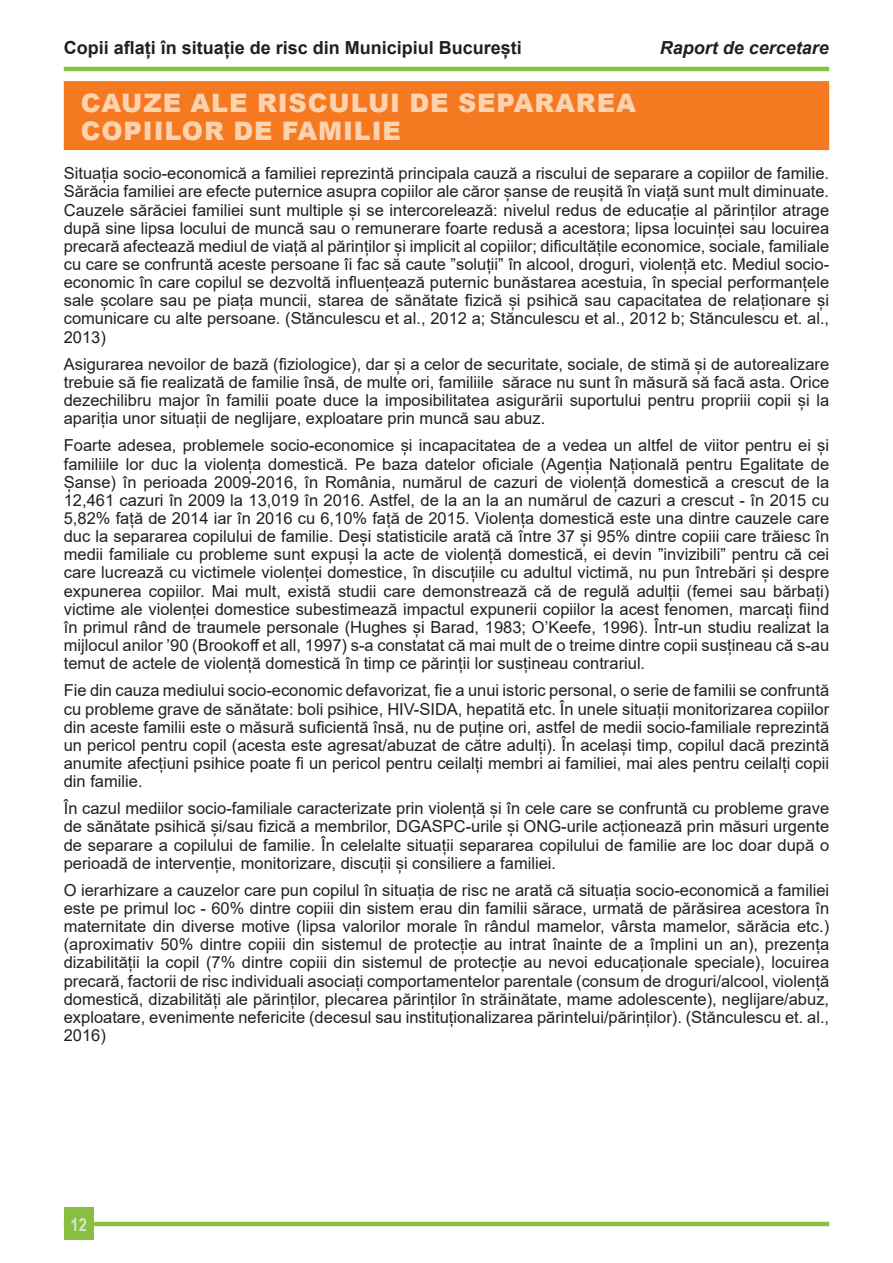
<style>
.page{position:relative;width:893px;height:1263px;background:#fff}
.page>*{position:absolute;margin:0;border:0;box-sizing:border-box;transform-origin:0 0}
.TITLU_2_RINDURI{font:900 25.5px/28px "Arial";letter-spacing:.035em;color:#fcd2af}
.t1{font:700 18px "Arial";color:#231f20}
.t2{font:italic 700 18px "Arial";color:#231f20}
.t3{font:700 18px "Arial Narrow";color:#d1e8cc}
.t4{font:16.5px/18.1px "Arial";color:#231f20;text-align:justify}
</style>
<div class="page">
<hr style="left:64px;top:1222px;width:765px;height:4px;background:#8abf3f">
<div style="left:64px;top:1208px;width:30px;height:32px;background:#89bf40"></div>
<hr style="left:64px;top:67px;width:765px;height:4px;background:#8abf3f">
<div style="left:64px;top:81px;width:765px;height:69px;background:#f47921"></div>
<p class="t1" style="left:64px;top:35px;width:460px">Copii aflați în situație de risc din Municipiul București</p>
<p class="t2" style="left:660px;top:36px;width:171px">Raport de cercetare</p>
<p class="TITLU_2_RINDURI" style="left:81px;top:88px;width:557px">CAUZE ALE RISCULUI DE SEPARAREA<br>COPIILOR DE FAMILIE</p>
<p class="t4" style="left:64px;top:164px;width:767px">Situația socio-economică a familiei reprezintă principala cauză a riscului de separare a copiilor de familie.<br>Sărăcia familiei are efecte puternice asupra copiilor ale căror șanse de reușită în viață sunt mult diminuate.<br>Cauzele sărăciei familiei sunt multiple și se intercorelează: nivelul redus de educație al părinților atrage după sine lipsa locului de muncă sau o remunerare foarte redusă a acestora; lipsa locuinței sau locuirea precară afectează mediul de viață al părinților și implicit al copiilor; dificultățile economice, sociale, familiale cu care se confruntă aceste persoane îi fac să caute ”soluții” în alcool, droguri, violență etc. Mediul socio&shy;economic în care copilul se dezvoltă influențează puternic bunăstarea acestuia, în special performanțele sale școlare sau pe piața muncii, starea de sănătate fizică și psihică sau capacitatea de relaționare și comunicare cu alte persoane. (Stănculescu et al., 2012 a; Stănculescu et al., 2012 b; Stănculescu et. al., 2013)</p>
<p class="t4" style="left:64px;top:355px;width:767px">Asigurarea nevoilor de bază (fiziologice), dar și a celor de securitate, sociale, de stimă și de autorealizare trebuie să fie realizată de familie însă, de multe ori, familiile sărace nu sunt în măsură să facă asta. Orice dezechilibru major în familii poate duce la imposibilitatea asigurării suportului pentru propriii copii și la apariția unor situații de neglijare, exploatare prin muncă sau abuz.</p>
<p class="t4" style="left:64px;top:436px;width:767px">Foarte adesea, problemele socio-economice și incapacitatea de a vedea un altfel de viitor pentru ei și familiile lor duc la violența domestică. Pe baza datelor oficiale (Agenția Națională pentru Egalitate de Șanse) în perioada 2009-2016, în România, numărul de cazuri de violență domestică a crescut de la 12,461 cazuri în 2009 la 13,019 în 2016. Astfel, de la an la an numărul de cazuri a crescut - în 2015 cu 5,82% față de 2014 iar în 2016 cu 6,10% față de 2015. Violența domestică este una dintre cauzele care duc la separarea copilului de familie. Deși statisticile arată că între 37 și 95% dintre copiii care trăiesc în medii familiale cu probleme sunt expuși la acte de violență domestică, ei devin ”invizibili” pentru că cei care lucrează cu victimele violenței domestice, în discuțiile cu adultul victimă, nu pun întrebări și despre expunerea copiilor. Mai mult, există studii care demonstrează că de regulă adulții (femei sau bărbați) victime ale violenței domestice subestimează impactul expunerii copiilor la acest fenomen, marcați fiind în primul rând de traumele personale (Hughes și Barad, 1983; O’Keefe, 1996). Într-un studiu realizat la mijlocul anilor ’90 (Brookoff et all, 1997) s-a constatat că mai mult de o treime dintre copii susțineau că s-au temut de actele de violență domestică în timp ce părinții lor susțineau contrariul.</p>
<p class="t4" style="left:64px;top:681px;width:767px">Fie din cauza mediului socio-economic defavorizat, fie a unui istoric personal, o serie de familii se confruntă cu probleme grave de sănătate: boli psihice, HIV-SIDA, hepatită etc. În unele situații monitorizarea copiilor din aceste familii este o măsură suficientă însă, nu de puține ori, astfel de medii socio-familiale reprezintă un pericol pentru copil (acesta este agresat/abuzat de către adulți). În același timp, copilul dacă prezintă anumite afecțiuni psihice poate fi un pericol pentru ceilalți membri ai familiei, mai ales pentru ceilalți copii din familie.</p>
<p class="t4" style="left:64px;top:799px;width:767px">În cazul mediilor socio-familiale caracterizate prin violență și în cele care se confruntă cu probleme grave de sănătate psihică și/sau fizică a membrilor, DGASPC-urile și ONG-urile acționează prin măsuri urgente de separare a copilului de familie. În celelalte situații separarea copilului de familie are loc doar după o perioadă de intervenție, monitorizare, discuții și consiliere a familiei.</p>
<p class="t4" style="left:64px;top:881px;width:767px">O ierarhizare a cauzelor care pun copilul în situația de risc ne arată că situația socio-economică a familiei este pe primul loc - 60% dintre copiii din sistem erau din familii sărace, urmată de părăsirea acestora în maternitate din diverse motive (lipsa valorilor morale în rândul mamelor, vârsta mamelor, sărăcia etc.) (aproximativ 50% dintre copiii din sistemul de protecție au intrat înainte de a împlini un an), prezența dizabilității la copil (7% dintre copiii din sistemul de protecție au nevoi educaționale speciale), locuirea precară, factorii de risc individuali asociați comportamentelor parentale (consum de droguri/alcool, violență domestică, dizabilități ale părinților, plecarea părinților în străinătate, mame adolescente), neglijare/abuz, exploatare, evenimente nefericite (decesul sau instituționalizarea părintelui/părinților). (Stănculescu et. al., 2016)</p>
<p class="t3" style="left:71px;top:1210px;width:18px">12</p>
</div>
